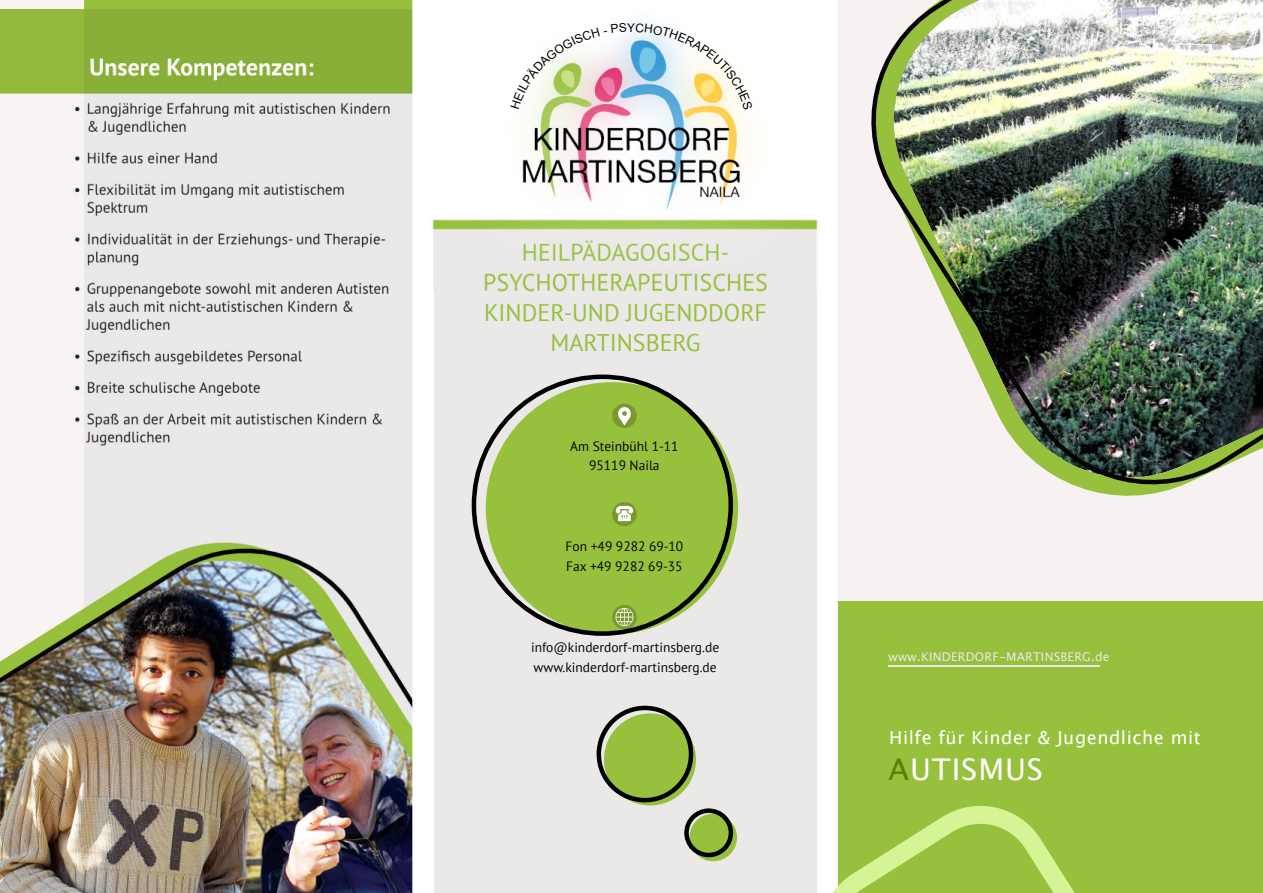
<style>
.page{position:relative;width:1263px;height:893px;background:#fff}
.page>*{position:absolute;margin:0;border:0;box-sizing:border-box;transform-origin:0 0}
.t1{font:30px "Lucida Grande";letter-spacing:.03em;color:#fff}
.t2{font:24px/30px "PT Sans";color:#97c03d;text-align:center}
.t3{font:18px "Lucida Grande";letter-spacing:.03em;color:#fff}
.t4{font:13.5px/19.5px "PT Sans";color:#070504}
.t5{font:12px "Lucida Grande";letter-spacing:.02em;color:#ebe8e8}
.t6{font:12px "Arial";color:#000}
.s1{color:#5a7f08}
</style>
<div class="page">
<img style="left:0;top:0;width:413px;height:893px">
<div style="left:434px;top:229px;width:382px;height:664px;background:#ebe8e8"></div>
<svg style="left:689px;top:814px;width:48px;height:47px"></svg>
<svg style="left:684px;top:808px;width:49px;height:49px"></svg>
<svg style="left:597px;top:706px;width:96px;height:96px"></svg>
<svg style="left:472px;top:375px;width:261px;height:261px;fill:#97c03d"></svg>
<svg style="left:612px;top:605px;width:25px;height:24px"></svg>
<svg style="left:615px;top:608px;width:19px;height:18px"></svg>
<svg style="left:612px;top:502px;width:25px;height:24px"></svg>
<svg style="left:615px;top:506px;width:19px;height:15px"></svg>
<div style="left:612px;top:404px;width:25px;height:24px;background:#799830;border-radius:50%"></div>
<svg style="left:618px;top:407px;width:13px;height:18px"></svg>
<img style="left:433px;top:29px;width:385px;height:262px">
<div style="left:838px;top:0;width:425px;height:893px;background:#f7f2f1"></div>
<div style="left:838px;top:601px;width:425px;height:292px;background:#97c03d"></div>
<svg style="left:816px;top:796px;width:259px;height:97px"></svg>
<img style="left:871px;top:0;width:392px;height:496px">
<hr style="left:888px;top:665px;width:212px;height:1px;background:#ebe8e8">
<svg style="left:511px;top:29px;width:115px;height:80px"></svg>
<svg style="left:636px;top:26px;width:117px;height:84px"></svg>
<p class="t6" style="left:627px;top:23px;width:10px">Y</p>
<h2 class="t2" style="left:484px;top:299px;width:285px">KINDER-UND JUGENDDORF<br>MARTINSBERG</h2>
<p class="t4" style="left:570px;top:437px;width:110px;text-align:center">Am Steinbühl 1-11<br>95119 Naila</p>
<p class="t4" style="left:566px;top:538px;width:119px">Fon +49 9282 69-10<br>Fax +49 9282 69-35</p>
<p class="t4" style="left:531px;top:639px;width:190px">info@kinderdorf-martinsberg.de www.kinderdorf-martinsberg.de</p>
<p class="t5" style="left:888px;top:652px;width:223px">www.KINDERDORF-MARTINSBERG.de</p>
<h3 class="t3" style="left:889px;top:730px;width:313px">Hilfe für Kinder &amp; Jugendliche mit</h3>
<h1 class="t1" style="left:888px;top:756px;width:156px"><span class="s1">A</span>UTISMUS</h1>
</div>
